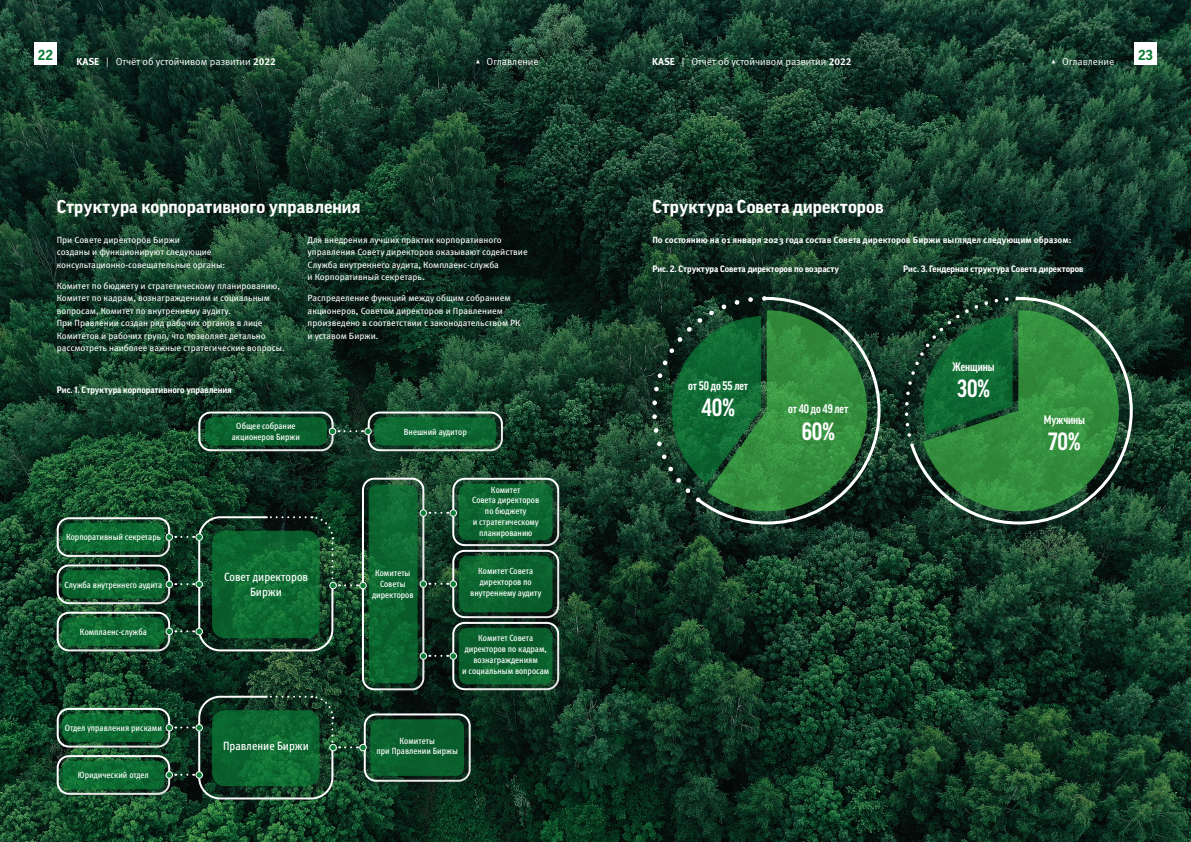
<style>
.page{position:relative;width:1191px;height:842px;background:#fff}
.page>*{position:absolute;margin:0;border:0;box-sizing:border-box;transform-origin:0 0}
.t1{font:700 condensed 24.1px "Good Pro";letter-spacing:-.005em;color:#fff}
.t2{font:700 18px "Good Pro";letter-spacing:.005em;color:#fff}
.t3{font:700 14px "Good Pro";color:#0b7d37}
.t4{font:700 condensed 12px "Good Pro";letter-spacing:-.005em;color:#fff}
.t5{font:500 condensed 12px/14.4px "Meta Pro";color:#fff;text-align:center}
.t6{font:10px "Meta Pro Norm";color:#fff}
.t7{font:9px/12.5px "Meta Pro";color:#fff}
.t8{font:500 condensed 9px/10.8px "Meta Pro";color:#fff;text-align:center}
.t9{font:700 9px "Good Pro";color:#fff}
.t10{font:700 9px "Meta Pro";color:#fff}
.s1{font-family:"Meta Pro";font-weight:700}
</style>
<div class="page">
<img style="left:0;top:0;width:1191px;height:842px">
<div style="left:34px;top:43px;width:23px;height:22px;background:#fff"></div>
<div style="left:1134px;top:43px;width:23px;height:22px;background:#fff"></div>
<div style="left:211px;top:709px;width:124px;height:93px;background:#231f20;opacity:.2"></div>
<div style="left:57px;top:517px;width:113px;height:40px;border:2px solid #fff;border-radius:11px"></div>
<div style="left:62px;top:522px;width:119px;height:45px;background:#231f20;opacity:.2"></div>
<svg style="left:62px;top:523px;width:102px;height:28px;background:#0d6b31"></svg>
<div style="left:165px;top:533px;width:8px;height:8px;border:1px solid #fff;border-radius:50%"></div>
<div style="left:362px;top:478px;width:62px;height:212px;border:2px solid #fff;border-radius:11px"></div>
<div style="left:452px;top:478px;width:107px;height:68px;border:2px solid #fff;border-radius:11px"></div>
<div style="left:452px;top:550px;width:107px;height:68px;border:2px solid #fff;border-radius:11px"></div>
<div style="left:452px;top:622px;width:107px;height:68px;border:2px solid #fff;border-radius:11px"></div>
<div style="left:364px;top:713px;width:107px;height:69px;border:2px solid #fff;border-radius:11px"></div>
<div style="left:368px;top:484px;width:66px;height:215px;background:#231f20;opacity:.2"></div>
<svg style="left:369px;top:485px;width:48px;height:198px;background:#0c6730"></svg>
<div style="left:458px;top:483px;width:110px;height:74px;background:#231f20;opacity:.2"></div>
<svg style="left:459px;top:484px;width:93px;height:56px;background:#0d6831"></svg>
<div style="left:458px;top:555px;width:110px;height:73px;background:#231f20;opacity:.2"></div>
<svg style="left:459px;top:556px;width:93px;height:56px;background:#0b632e"></svg>
<div style="left:458px;top:627px;width:110px;height:73px;background:#231f20;opacity:.2"></div>
<svg style="left:459px;top:628px;width:93px;height:56px;background:#0a612d"></svg>
<div style="left:369px;top:718px;width:111px;height:74px;background:#231f20;opacity:.2"></div>
<div style="left:370px;top:719px;width:94px;height:57px;background:#095f2c;border-radius:9px"></div>
<div style="left:360px;top:582px;width:6px;height:7px;background:#0b7d37;border-radius:50%"></div>
<div style="left:359px;top:582px;width:8px;height:7px;border:1px solid #fff;border-radius:50%"></div>
<div style="left:360px;top:744px;width:6px;height:7px;background:#0b7d37;border-radius:50%"></div>
<div style="left:359px;top:744px;width:8px;height:7px;border:1px solid #fff;border-radius:50%"></div>
<div style="left:449px;top:509px;width:8px;height:8px;border:1px solid #fff;border-radius:50%"></div>
<div style="left:419px;top:509px;width:8px;height:8px;border:1px solid #fff;border-radius:50%"></div>
<svg style="left:420px;top:510px;width:36px;height:6px"></svg>
<div style="left:449px;top:580px;width:8px;height:8px;border:1px solid #fff;border-radius:50%"></div>
<div style="left:419px;top:580px;width:8px;height:8px;border:1px solid #fff;border-radius:50%"></div>
<svg style="left:420px;top:581px;width:36px;height:6px"></svg>
<div style="left:449px;top:652px;width:8px;height:8px;border:1px solid #fff;border-radius:50%"></div>
<div style="left:419px;top:652px;width:8px;height:8px;border:1px solid #fff;border-radius:50%"></div>
<svg style="left:420px;top:653px;width:36px;height:6px"></svg>
<div style="left:198px;top:411px;width:135px;height:40px;border:2px solid #fff;border-radius:11px"></div>
<div style="left:368px;top:411px;width:135px;height:40px;border:2px solid #fff;border-radius:11px"></div>
<div style="left:204px;top:416px;width:139px;height:46px;background:#231f20;opacity:.2"></div>
<div style="left:205px;top:417px;width:122px;height:29px;background:linear-gradient(to right,#0c6530,#0a602d);border-radius:9px"></div>
<div style="left:373px;top:416px;width:139px;height:46px;background:#231f20;opacity:.2"></div>
<svg style="left:374px;top:417px;width:122px;height:29px;background:#0d6731"></svg>
<div style="left:365px;top:428px;width:6px;height:7px;background:#0b7d37;border-radius:50%"></div>
<div style="left:364px;top:428px;width:8px;height:7px;border:1px solid #fff;border-radius:50%"></div>
<div style="left:329px;top:428px;width:7px;height:7px;background:#0b7d37;border-radius:50%"></div>
<div style="left:329px;top:428px;width:7px;height:7px;border:1px solid #fff;border-radius:50%"></div>
<svg style="left:338px;top:430px;width:25px;height:2px"></svg>
<div style="left:57px;top:564px;width:113px;height:40px;border:2px solid #fff;border-radius:11px"></div>
<div style="left:57px;top:708px;width:113px;height:39px;border:2px solid #fff;border-radius:11px"></div>
<div style="left:62px;top:569px;width:119px;height:46px;background:#231f20;opacity:.2"></div>
<svg style="left:62px;top:570px;width:102px;height:28px;background:#0d6830"></svg>
<div style="left:62px;top:713px;width:119px;height:45px;background:#231f20;opacity:.2"></div>
<svg style="left:62px;top:713px;width:102px;height:29px;background:#0c6930"></svg>
<div style="left:165px;top:581px;width:8px;height:7px;border:1px solid #fff;border-radius:50%"></div>
<div style="left:165px;top:724px;width:8px;height:7px;border:1px solid #fff;border-radius:50%"></div>
<div style="left:57px;top:612px;width:113px;height:39px;border:2px solid #fff;border-radius:11px"></div>
<div style="left:57px;top:755px;width:113px;height:40px;border:2px solid #fff;border-radius:11px"></div>
<div style="left:62px;top:616px;width:119px;height:46px;background:#231f20;opacity:.2"></div>
<svg style="left:62px;top:617px;width:102px;height:29px;background:#0d6931"></svg>
<div style="left:62px;top:760px;width:119px;height:45px;background:#231f20;opacity:.2"></div>
<svg style="left:62px;top:761px;width:102px;height:28px;background:#0c6b31"></svg>
<div style="left:165px;top:628px;width:8px;height:7px;border:1px solid #fff;border-radius:50%"></div>
<div style="left:165px;top:771px;width:8px;height:8px;border:1px solid #fff;border-radius:50%"></div>
<svg style="left:166px;top:515px;width:192px;height:137px;background:#16522e"></svg>
<svg style="left:166px;top:695px;width:192px;height:105px;background:#195231"></svg>
<svg style="left:696px;top:295px;width:186px;height:231px;background:#294136"></svg>
<svg style="left:652px;top:296px;width:215px;height:215px;background:#256836"></svg>
<svg style="left:948px;top:295px;width:186px;height:231px;background:#2c4d3d"></svg>
<svg style="left:905px;top:297px;width:213px;height:214px;background:#286f39"></svg>
<h3 class="t3" style="left:38px;top:47px;width:16px">22</h3>
<h3 class="t3" style="left:1138px;top:47px;width:16px">23</h3>
<p class="t6" style="left:77px;top:54px;width:201px"><span class="s1">KASE</span> | Отчёт об устойчивом развитии <span class="s1">2022</span></p>
<p class="t6" style="left:475px;top:54px;width:65px">▴ Оглавление</p>
<p class="t6" style="left:652px;top:54px;width:201px"><span class="s1">KASE</span> | Отчёт об устойчивом развитии <span class="s1">2022</span></p>
<p class="t6" style="left:1050px;top:54px;width:65px">▴ Оглавление</p>
<h2 class="t2" style="left:57px;top:197px;width:305px">Структура корпоративного управления</h2>
<h2 class="t2" style="left:652px;top:197px;width:233px">Структура Совета директоров</h2>
<p class="t7" style="left:57px;top:233px;width:170px">При Совете директоров Биржи<br>созданы и функционируют следующие консультационно-совещательные органы:</p>
<p class="t7" style="left:57px;top:279px;width:230px">Комитет по бюджету и стратегическому планированию, Комитет по кадрам, вознаграждениям и социальным вопросам, Комитет по внутреннему аудиту.<br>При Правлении создан ряд рабочих органов в лице Комитетов и рабочих групп, что позволяет детально рассмотреть наиболее важные стратегические вопросы.</p>
<p class="t9" style="left:57px;top:385px;width:176px">Рис. 1. Структура корпоративного управления</p>
<p class="t7" style="left:308px;top:233px;width:221px">Для внедрения лучших практик корпоративного управления Совету директоров оказывают содействие Служба внутреннего аудита, Комплаенс-служба<br>и Корпоративный секретарь.</p>
<p class="t7" style="left:308px;top:291px;width:214px">Распределение функций между общим собранием акционеров, Советом директоров и Правлением произведено в соответствии с законодательством РК и уставом Биржи.</p>
<p class="t8" style="left:66px;top:531px;width:96px">Корпоративный секретарь</p>
<p class="t8" style="left:64px;top:578px;width:99px">Служба внутреннего аудита</p>
<p class="t8" style="left:80px;top:626px;width:68px">Комплаенс-служба</p>
<p class="t8" style="left:65px;top:722px;width:99px">Отдел управления рисками</p>
<p class="t8" style="left:78px;top:769px;width:72px">Юридический отдел</p>
<p class="t8" style="left:232px;top:420px;width:70px">Общее собрание акционеров Биржи</p>
<p class="t8" style="left:404px;top:425px;width:64px">Внешний аудитор</p>
<h3 class="t5" style="left:224px;top:569px;width:85px">Совет директоров<br>Биржи</h3>
<h3 class="t5" style="left:223px;top:738px;width:87px">Правление Биржи</h3>
<p class="t8" style="left:372px;top:567px;width:43px">Комитеты<br>Советы директоров</p>
<p class="t8" style="left:472px;top:483px;width:68px">Комитет<br>Совета директоров по бюджету<br>и стратегическому планированию</p>
<p class="t8" style="left:470px;top:565px;width:72px">Комитет Совета директоров по внутреннему аудиту</p>
<p class="t8" style="left:462px;top:632px;width:89px">Комитет Совета директоров по кадрам, вознаграждениям<br>и социальным вопросам</p>
<p class="t8" style="left:376px;top:734px;width:83px">Комитеты<br>при Правлении Биржы</p>
<p class="t10" style="left:652px;top:232px;width:421px">По состоянию на 01 января 2023 года состав Совета директоров Биржи выглядел следующим образом:</p>
<p class="t9" style="left:652px;top:263px;width:188px">Рис. 2. Структура Совета директоров по возрасту</p>
<p class="t9" style="left:903px;top:263px;width:182px">Рис. 3. Гендерная структура Совета директоров</p>
<h3 class="t4" style="left:688px;top:379px;width:61px">от 50 до 55 лет</h3>
<h1 class="t1" style="left:701px;top:394px;width:35px">40%</h1>
<h3 class="t4" style="left:788px;top:402px;width:62px">от 40 до 49 лет</h3>
<h1 class="t1" style="left:801px;top:418px;width:35px">60%</h1>
<h3 class="t4" style="left:952px;top:360px;width:44px">Женщины</h3>
<h1 class="t1" style="left:957px;top:375px;width:34px">30%</h1>
<h3 class="t4" style="left:1043px;top:413px;width:43px">Мужчины</h3>
<h1 class="t1" style="left:1048px;top:428px;width:34px">70%</h1>
</div>
